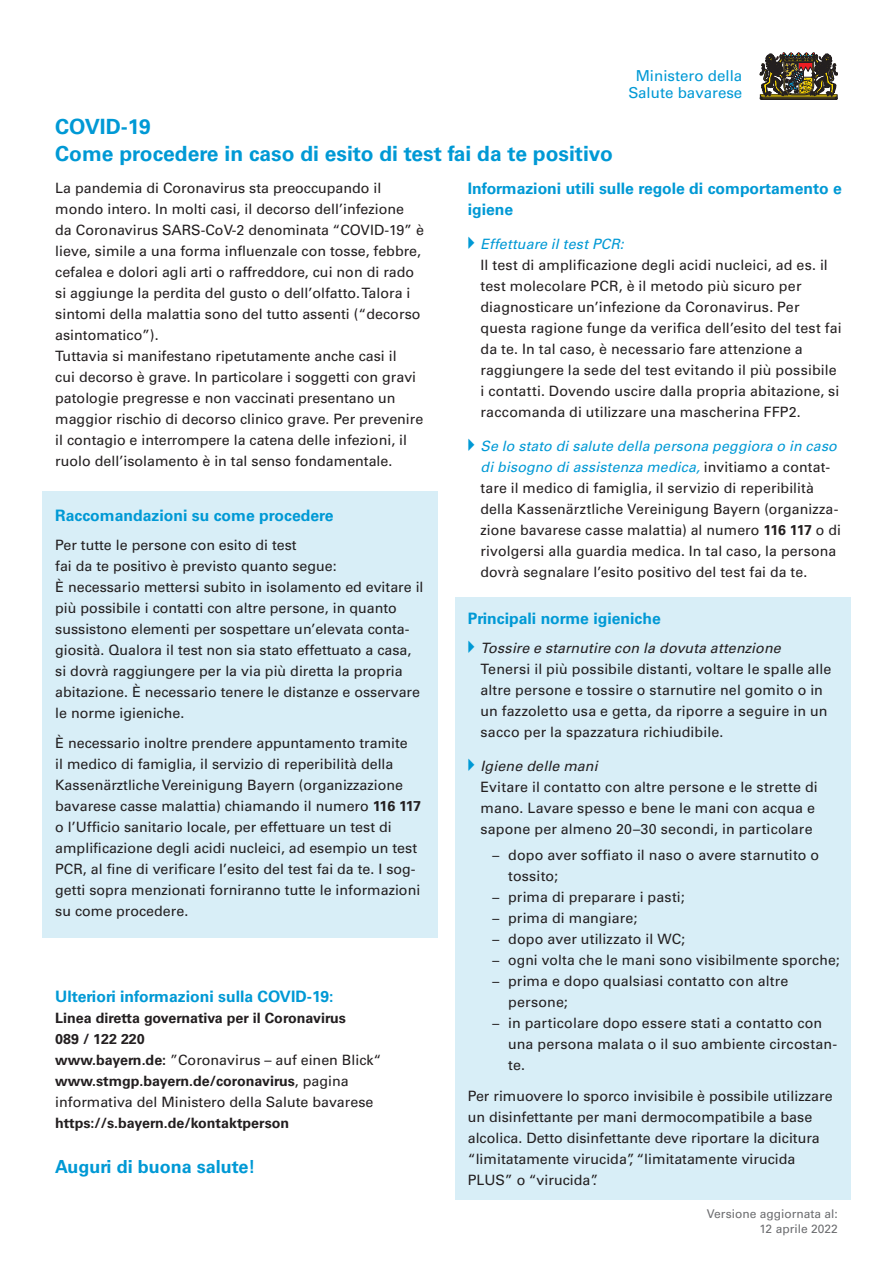
<style>
.page{position:relative;width:893px;height:1263px;background:#fff}
.page>*{position:absolute;margin:0;border:0;box-sizing:border-box;transform-origin:0 0}
.Head1{font:700 21px "Univers LT Pro 65";color:#0099d5}
.Head3{font:700 18px "Univers LT Pro 65";color:#0099d5}
.Head3-2{font:700 15.75px/21px "Univers LT Pro 65";color:#0099d5}
.t1{font:15.15px/16.8px "Univers LT Pro 55 Roman";color:#0099d5;text-align:center}
.Fließtext{font:14.25px/21px "Univers LT Pro 55 Roman";color:#231f20}
.Fließtext-2{font:700 14.25px "Univers LT Pro 65";color:#231f20}
.Fußzeile{font:12px "Univers LT Pro 55 Roman";color:#6c6d70}
.s1{font-family:"Univers LT Pro 65";font-weight:700}
.s2{font-family:"Univers LT Pro 55";font-style:italic;color:#0099d5}
.s3{font-family:"Univers LT Pro 55";font-style:italic}
.s4{font-size:13.5px}
</style>
<div class="page">
<div style="left:455px;top:597px;width:395px;height:603px;background:#d8eef7"></div>
<div style="left:43px;top:491px;width:395px;height:447px;background:#d8eef7"></div>
<svg style="left:760px;top:53px;width:78px;height:47px;background:#655c47"></svg>
<h1 class="Head1" style="left:55px;top:114px;width:97px">COVID-19</h1>
<h1 class="Head1" style="left:55px;top:141px;width:559px">Come procedere in caso di esito di test fai da te positivo</h1>
<p class="t1" style="left:628px;top:67px;width:115px">Ministero della<br>Salute bavarese</p>
<p class="Fließtext" style="left:55px;top:177px;width:370px">La pandemia di Coronavirus sta preoccupando il mondo intero. In molti casi, il decorso dell’infezione da Coronavirus SARS-CoV-2 denominata “COVID-19” è lieve, simile a una forma influenzale con tosse, febbre, cefalea e dolori agli arti o raffreddore, cui non di rado si aggiunge la perdita del gusto o dell’olfatto. Talora i sintomi della malattia sono del tutto assenti (“decorso asintomatico”).<br>Tuttavia si manifestano ripetutamente anche casi il<br>cui decorso è grave. In particolare i soggetti con gravi patologie pregresse e non vaccinati presentano un maggior rischio di decorso clinico grave. Per prevenire il contagio e interrompere la catena delle infezioni, il ruolo dell’isolamento è in tal senso fondamentale.</p>
<h2 class="Head3-2" style="left:55px;top:505px;width:280px">Raccomandazioni su come procedere</h2>
<p class="Fließtext" style="left:55px;top:535px;width:243px">Per tutte le persone con esito di test</p>
<p class="Fließtext" style="left:55px;top:556px;width:283px">fai da te positivo è previsto quanto segue:</p>
<p class="Fließtext" style="left:55px;top:577px;width:370px">È necessario mettersi subito in isolamento ed evitare il più possibile i contatti con altre persone, in quanto sussistono elementi per sospettare un’elevata conta&shy;giosità. Qualora il test non sia stato effettuato a casa, si dovrà raggiungere per la via più diretta la propria abitazione. È necessario tenere le distanze e osservare le norme igieniche.</p>
<p class="Fließtext" style="left:55px;top:732px;width:367px">È necessario inoltre prendere appuntamento tramite<br>il medico di famiglia, il servizio di reperibilità della Kassenärztliche Vereinigung Bayern (organizzazione bavarese casse malattia) chiamando il numero <span class="s1">116 117 </span>o l’Ufficio sanitario locale, per effettuare un test di amplificazione degli acidi nucleici, ad esempio un test PCR, al fine di verificare l’esito del test fai da te. I sog&shy;getti sopra menzionati forniranno tutte le informazioni su come procedere.</p>
<h2 class="Head3-2" style="left:55px;top:986px;width:280px">Ulteriori informazioni sulla COVID-19:</h2>
<p class="Fließtext-2" style="left:55px;top:1010px;width:292px">Linea diretta governativa per il Coronavirus</p>
<p class="Fließtext-2" style="left:55px;top:1031px;width:91px">089 / 122 220</p>
<p class="Fließtext" style="left:55px;top:1050px;width:328px"><span class="s1">www.bayern.de:</span> ”Coronavirus – auf einen Blick“</p>
<p class="Fließtext" style="left:55px;top:1071px;width:320px"><span class="s1">www.stmgp.bayern.de/coronavirus</span>, pagina informativa del Ministero della Salute bavarese</p>
<p class="Fließtext-2" style="left:55px;top:1115px;width:235px">https://s.bayern.de/kontaktperson</p>
<h2 class="Head3" style="left:55px;top:1155px;width:202px">Auguri di buona salute!</h2>
<h2 class="Head3-2" style="left:468px;top:178px;width:376px">Informazioni utili sulle regole di comportamento e igiene</h2>
<p class="Fließtext" style="left:480px;top:233px;width:363px"><span class="s2">Effettuare il test PCR:<br></span>Il test di amplificazione degli acidi nucleici, ad es. il test molecolare PCR, è il metodo più sicuro per diagnosticare un’infezione da Coronavirus. Per questa ragione funge da verifica dell’esito del test fai da te. In tal caso, è necessario fare attenzione a raggiungere la sede del test evitando il più possibile i contatti. Dovendo uscire dalla propria abitazione, si raccomanda di utilizzare una mascherina FFP2.</p>
<p class="Fließtext" style="left:480px;top:435px;width:362px"><span class="s2">Se lo stato di salute della persona peggiora o in caso di bisogno di assistenza medica,</span> invitiamo a contat&shy;tare il medico di famiglia, il servizio di reperibilità della Kassenärztliche Vereinigung Bayern (organizza&shy;zione bavarese casse malattia) al numero <span class="s1">116 117</span> o di rivolgersi alla guardia medica. In tal caso, la persona dovrà segnalare l’esito positivo del test fai da te.</p>
<h2 class="Head3-2" style="left:468px;top:607px;width:195px">Principali norme igieniche</h2>
<p class="Fließtext" style="left:480px;top:637px;width:353px"><span class="s3">Tossire e starnutire con la dovuta attenzione </span>Tenersi il più possibile distanti, voltare le spalle alle altre persone e tossire o starnutire nel gomito o in un fazzoletto usa e getta, da riporre a seguire in un sacco per la spazzatura richiudibile.</p>
<p class="Fließtext" style="left:480px;top:755px;width:339px"><span class="s3">Igiene delle mani<br></span>Evitare il contatto con altre persone e le strette di mano. Lavare spesso e bene le mani con acqua e sapone per almeno 20–30 secondi, in particolare</p>
<p class="Fließtext" style="left:508px;top:844px;width:313px;text-indent:-17px"><span class="s4">—</span> dopo aver soffiato il naso o avere starnutito o tossito;</p>
<p class="Fließtext" style="left:491px;top:886px;width:195px"><span class="s4">—</span> prima di preparare i pasti;</p>
<p class="Fließtext" style="left:491px;top:907px;width:148px"><span class="s4">—</span> prima di mangiare;</p>
<p class="Fließtext" style="left:491px;top:928px;width:195px"><span class="s4">—</span> dopo aver utilizzato il WC;</p>
<p class="Fließtext" style="left:491px;top:949px;width:350px"><span class="s4">—</span> ogni volta che le mani sono visibilmente sporche;</p>
<p class="Fließtext" style="left:508px;top:970px;width:282px;text-indent:-17px"><span class="s4">—</span> prima e dopo qualsiasi contatto con altre persone;</p>
<p class="Fließtext" style="left:508px;top:1012px;width:331px;text-indent:-17px"><span class="s4">—</span> in particolare dopo essere stati a contatto con una persona malata o il suo ambiente circostan&shy;te.</p>
<p class="Fließtext" style="left:468px;top:1085px;width:366px">Per rimuovere lo sporco invisibile è possibile utilizzare un disinfettante per mani dermocompatibile a base alcolica. Detto disinfettante deve riportare la dicitura “limitatamente virucida”, “limitatamente virucida PLUS” o “virucida”.</p>
<p class="Fußzeile" style="left:707px;top:1207px;width:132px">Versione aggiornata al:</p>
<p class="Fußzeile" style="left:759px;top:1222px;width:80px">12 aprile 2022</p>
</div>
